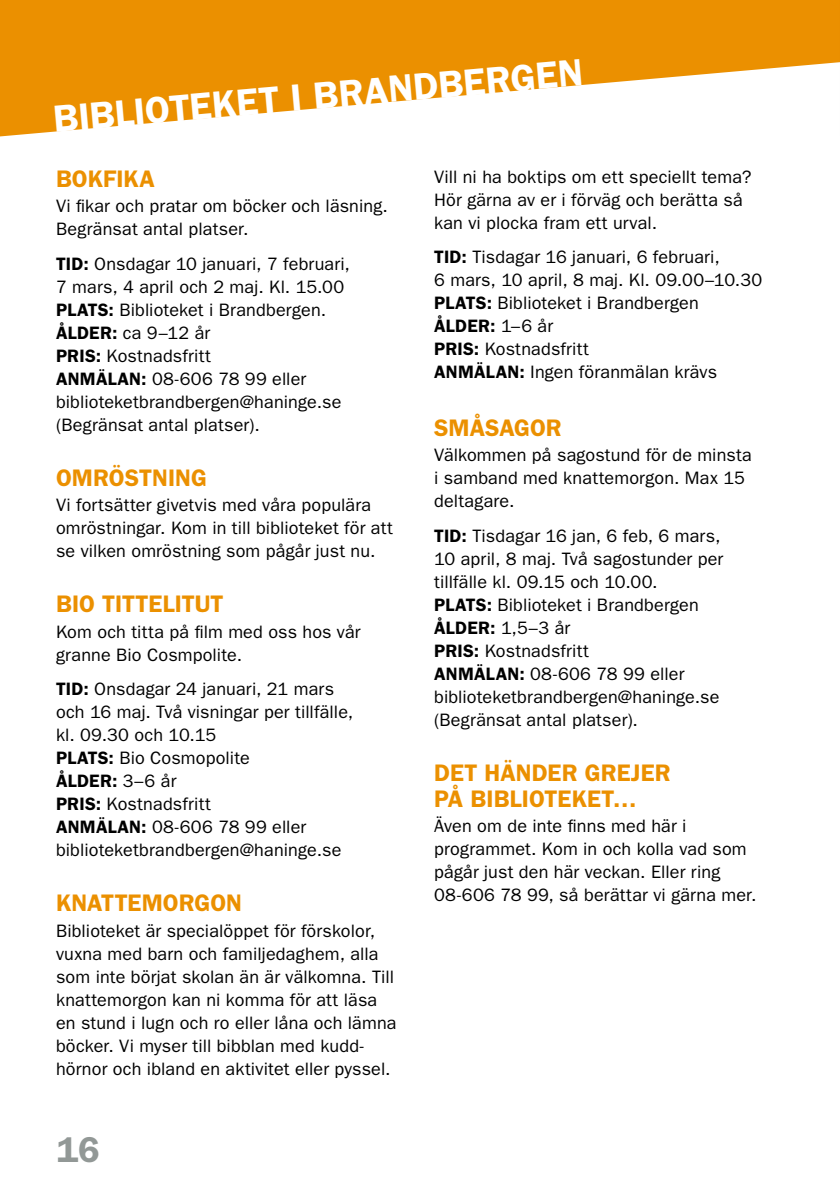
<style>
.page{position:relative;width:840px;height:1191px;background:#fff}
.page>*{position:absolute;margin:0;border:0;box-sizing:border-box;transform-origin:0 0}
.t1{font:600 38px "ITC Franklin Gothic Std";color:#fff}
.t2{font:600 36px "ITC Franklin Gothic Std";color:#929896}
.t3{font:600 24px/26px "ITC Franklin Gothic Std";color:#eb9000}
.t4{font:18px/23px "ITC Franklin Gothic Std";letter-spacing:.01em;color:#000}
.s1{font-weight:600}
</style>
<div class="page">
<svg style="left:0;top:0;width:839px;height:136px;fill:#eb9000"></svg>
<svg style="left:839px;top:0;width:1px;height:63px"></svg>
<h1 class="t1" style="left:51px;top:96px;width:533px;rotate:-5deg">BIBLIOTEKET I BRANDBERGEN</h1>
<h3 class="t3" style="left:56px;top:165px;width:100px">BOKFIKA</h3>
<p class="t4" style="left:56px;top:195px;width:333px">Vi fikar och pratar om böcker och läsning.<br>Begränsat antal platser.</p>
<p class="t4" style="left:56px;top:252px;width:295px"><span class="s1">TID:</span> Onsdagar 10 januari, 7 februari,<br>7 mars, 4 april och 2 maj. Kl. 15.00<br><span class="s1">PLATS:</span> Biblioteket i Brandbergen.<br><span class="s1">ÅLDER:</span> ca 9–12 år<br><span class="s1">PRIS:</span> Kostnadsfritt<br><span class="s1">ANMÄLAN:</span> 08-606 78 99 eller biblioteketbrandbergen@haninge.se (Begränsat antal platser).</p>
<h3 class="t3" style="left:56px;top:464px;width:152px">OMRÖSTNING</h3>
<p class="t4" style="left:56px;top:494px;width:338px">Vi fortsätter givetvis med våra populära omröstningar. Kom in till biblioteket för att se vilken omröstning som pågår just nu.</p>
<h3 class="t3" style="left:56px;top:591px;width:169px">BIO TITTELITUT</h3>
<p class="t4" style="left:56px;top:620px;width:306px">Kom och titta på film med oss hos vår granne Bio Cosmpolite.</p>
<p class="t4" style="left:56px;top:678px;width:298px"><span class="s1">TID:</span> Onsdagar 24 januari, 21 mars och 16 maj. Två visningar per tillfälle, kl. 09.30 och 10.15<br><span class="s1">PLATS:</span> Bio Cosmopolite<br><span class="s1">ÅLDER:</span> 3–6 år<br><span class="s1">PRIS:</span> Kostnadsfritt<br><span class="s1">ANMÄLAN:</span> 08-606 78 99 eller biblioteketbrandbergen@haninge.se</p>
<h3 class="t3" style="left:56px;top:890px;width:187px">KNATTEMORGON</h3>
<p class="t4" style="left:56px;top:919px;width:342px">Biblioteket är specialöppet för förskolor, vuxna med barn och familjedaghem, alla som inte börjat skolan än är välkomna. Till knattemorgon kan ni komma för att läsa en stund i lugn och ro eller låna och lämna böcker. Vi myser till bibblan med kudd&shy;hörnor och ibland en aktivitet eller pyssel.</p>
<h2 class="t2" style="left:57px;top:1128px;width:44px">16</h2>
<p class="t4" style="left:434px;top:165px;width:318px">Vill ni ha boktips om ett speciellt tema?<br>Hör gärna av er i förväg och berätta så kan vi plocka fram ett urval.</p>
<p class="t4" style="left:434px;top:245px;width:329px"><span class="s1">TID:</span> Tisdagar 16 januari, 6 februari,<br>6 mars, 10 april, 8 maj. Kl. 09.00–10.30<br><span class="s1">PLATS:</span> Biblioteket i Brandbergen<br><span class="s1">ÅLDER:</span> 1–6 år<br><span class="s1">PRIS:</span> Kostnadsfritt<br><span class="s1">ANMÄLAN:</span> Ingen föranmälan krävs</p>
<h3 class="t3" style="left:434px;top:414px;width:129px">SMÅSAGOR</h3>
<p class="t4" style="left:434px;top:444px;width:319px">Välkommen på sagostund för de minsta i samband med knattemorgon. Max 15 deltagare.</p>
<p class="t4" style="left:434px;top:524px;width:290px"><span class="s1">TID:</span> Tisdagar 16 jan, 6 feb, 6 mars,<br>10 april, 8 maj. Två sagostunder per tillfälle kl. 09.15 och 10.00.<br><span class="s1">PLATS:</span> Biblioteket i Brandbergen<br><span class="s1">ÅLDER:</span> 1,5–3 år<br><span class="s1">PRIS:</span> Kostnadsfritt<br><span class="s1">ANMÄLAN:</span> 08-606 78 99 eller biblioteketbrandbergen@haninge.se (Begränsat antal platser).</p>
<h3 class="t3" style="left:434px;top:759px;width:238px">DET HÄNDER GREJER<br>PÅ BIBLIOTEKET…</h3>
<p class="t4" style="left:434px;top:815px;width:324px">Även om de inte finns med här i programmet. Kom in och kolla vad som pågår just den här veckan. Eller ring 08-606 78 99, så berättar vi gärna mer.</p>
</div>
